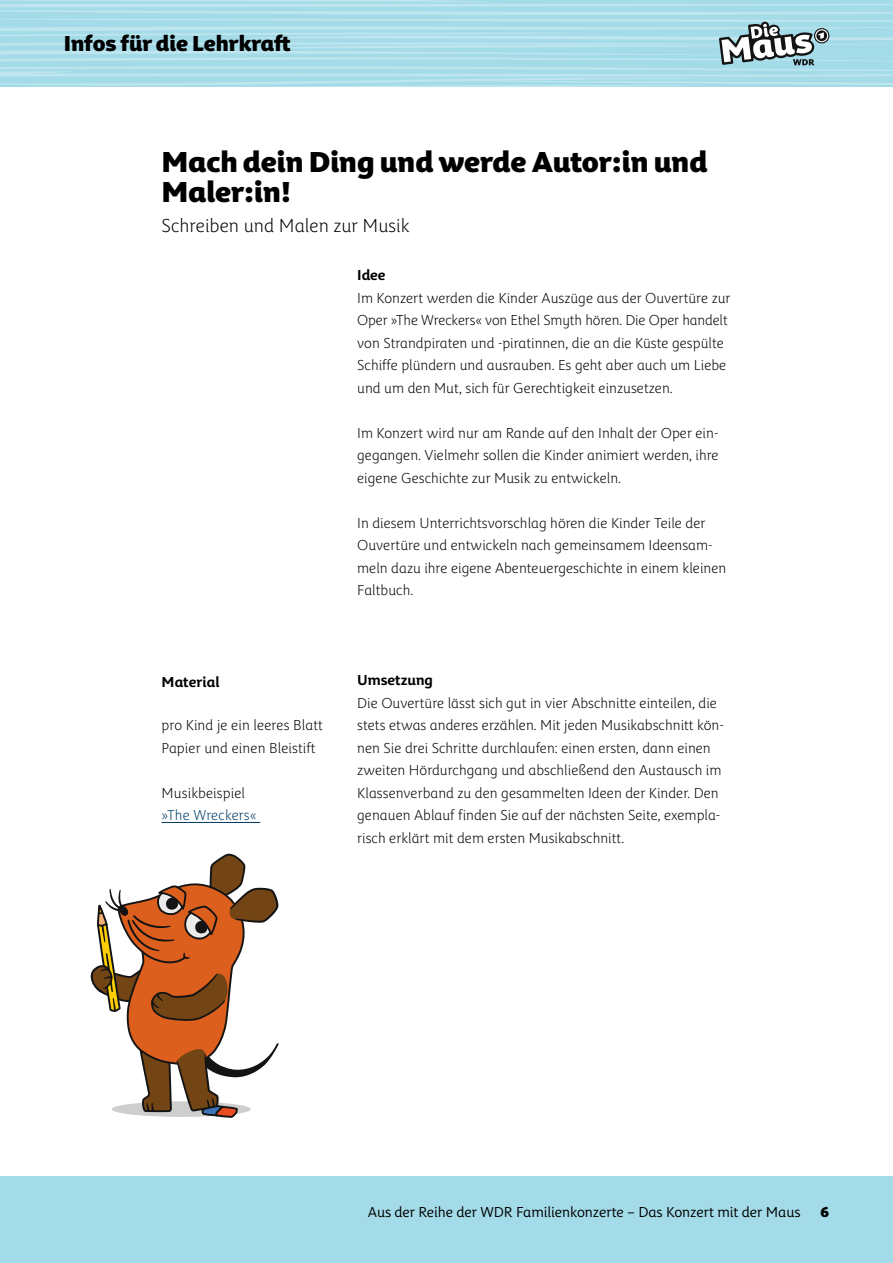
<style>
.page{position:relative;width:893px;height:1263px;background:#fff}
.page>*{position:absolute;margin:0;border:0;box-sizing:border-box;transform-origin:0 0}
.t1{font:900 30px/30px "WDR Die Maus";color:#000}
.t2{font:900 22.5px "WDR Die Maus";letter-spacing:-.005em;color:#000}
.t3{font:300 19.5px "WDR Die Maus";color:#000}
.t4{font:300 15px/22.5px "WDR Die Maus";color:#000}
.t5{font:15px "WDR Die Maus";letter-spacing:-.005em;color:#000}
.t6{font:700 15px "WDR Die Maus";color:#000}
.t7{font:300 15px "WDR Die Maus";letter-spacing:.005em;color:#003c65}
.t8{font:900 15px "WDR Die Maus";color:#000}
</style>
<div class="page">
<div style="left:0;top:1176px;width:893px;height:87px;background:#a4dbe8"></div>
<svg style="left:0;top:0;width:893px;height:87px"></svg>
<hr style="left:162px;top:822px;width:98px;height:1px;background:#003c65">
<svg style="left:91px;top:854px;width:188px;height:264px"></svg>
<h2 class="t2" style="left:64px;top:27px;width:228px">Infos für die Lehrkraft</h2>
<h1 class="t1" style="left:162px;top:144px;width:547px">Mach dein Ding und werde Autor:in und<br>Maler:in!</h1>
<h3 class="t3" style="left:162px;top:212px;width:250px">Schreiben und Malen zur Musik</h3>
<p class="t6" style="left:357px;top:265px;width:30px">Idee</p>
<p class="t4" style="left:357px;top:286px;width:375px">Im Konzert werden die Kinder Auszüge aus der Ouvertüre zur Oper »The Wreckers« von Ethel Smyth hören. Die Oper handelt von Strandpiraten und -piratinnen, die an die Küste gespülte Schiffe plündern und ausrauben. Es geht aber auch um Liebe und um den Mut, sich für Gerechtigkeit einzusetzen.</p>
<p class="t4" style="left:357px;top:421px;width:363px;text-align:justify">Im Konzert wird nur am Rande auf den Inhalt der Oper ein&shy;gegangen. Vielmehr sollen die Kinder animiert werden, ihre eigene Geschichte zur Musik zu entwickeln.</p>
<p class="t4" style="left:357px;top:511px;width:371px">In diesem Unterrichtsvorschlag hören die Kinder Teile der Ouvertüre und entwickeln nach gemeinsamem Ideensam&shy;meln dazu ihre eigene Abenteuergeschichte in einem kleinen Faltbuch.</p>
<p class="t6" style="left:162px;top:671px;width:59px">Material</p>
<p class="t4" style="left:162px;top:714px;width:163px">pro Kind je ein leeres Blatt<br>Papier und einen Bleistift</p>
<p class="t4" style="left:162px;top:781px;width:85px">Musikbeispiel</p>
<p class="t7" style="left:162px;top:805px;width:97px">»The Wreckers«</p>
<p class="t6" style="left:357px;top:670px;width:77px">Umsetzung</p>
<p class="t4" style="left:357px;top:691px;width:368px">Die Ouvertüre lässt sich gut in vier Abschnitte einteilen, die stets etwas anderes erzählen. Mit jeden Musikabschnitt kön&shy;nen Sie drei Schritte durchlaufen: einen ersten, dann einen zweiten Hördurchgang und abschließend den Austausch im Klassenverband zu den gesammelten Ideen der Kinder. Den genauen Ablauf finden Sie auf der nächsten Seite, exempla&shy;risch erklärt mit dem ersten Musikabschnitt.</p>
<p class="t5" style="left:368px;top:1202px;width:434px">Aus der Reihe der WDR Familienkonzerte – Das Konzert mit der Maus</p>
<p class="t8" style="left:820px;top:1201px;width:10px">6</p>
</div>
